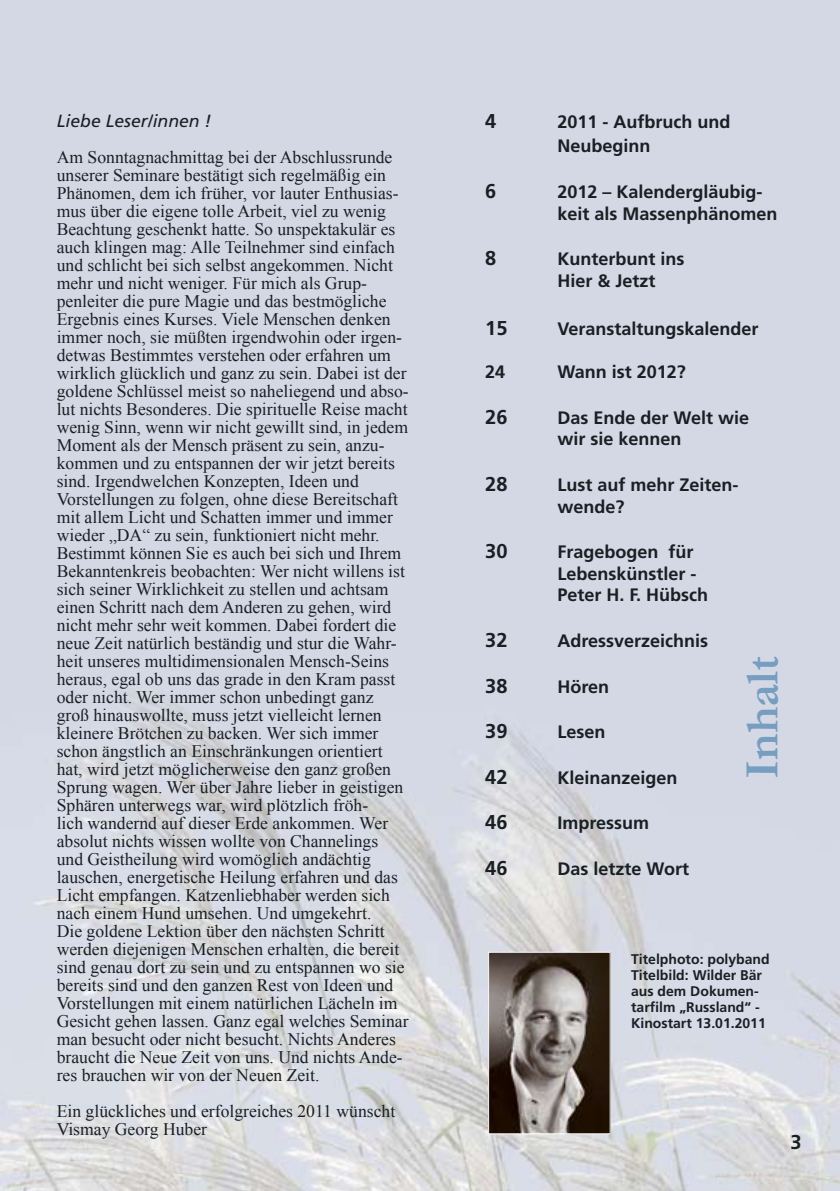
<style>
.page{position:relative;width:840px;height:1191px;background:#fff}
.page>*{position:absolute;margin:0;border:0;box-sizing:border-box;transform-origin:0 0}
.t1{font:700 48px "Garamond";color:#779dc1}
.t2{font:700 20px "Frutiger";color:#182024}
.t3{font:700 18px/21.6px "Frutiger";color:#182024}
.t4{font:17.6px/18px "Times New Roman";color:#182024}
.t5{font:italic 17.6px "Frutiger";color:#182024}
.t6{font:700 14px/16px "Frutiger";color:#182024}
</style>
<div class="page">
<img style="left:0;top:0;width:839px;height:1191px">
<img style="left:490px;top:953px;width:118px;height:179px">
<div style="left:488px;top:951px;width:122px;height:183px;border:1px solid #fff"></div>
<p class="t5" style="left:57px;top:110px;width:156px">Liebe Leser/innen !</p>
<p class="t4" style="left:57px;top:147px;width:353px">Am Sonntagnachmittag bei der Abschlussrunde unserer Seminare bestätigt sich regelmäßig ein Phänomen, dem ich früher, vor lauter Enthusias&shy;mus über die eigene tolle Arbeit, viel zu wenig Beachtung geschenkt hatte. So unspektakulär es auch klingen mag: Alle Teilnehmer sind einfach und schlicht bei sich selbst angekommen. Nicht mehr und nicht weniger. Für mich als Grup&shy;penleiter die pure Magie und das bestmögliche Ergebnis eines Kurses. Viele Menschen denken immer noch, sie müßten irgendwohin oder irgen&shy;detwas Bestimmtes verstehen oder erfahren um wirklich glücklich und ganz zu sein. Dabei ist der goldene Schlüssel meist so naheliegend und abso&shy;lut nichts Besonderes. Die spirituelle Reise macht wenig Sinn, wenn wir nicht gewillt sind, in jedem Moment als der Mensch präsent zu sein, anzu&shy;kommen und zu entspannen der wir jetzt bereits sind. Irgendwelchen Konzepten, Ideen und Vorstellungen zu folgen, ohne diese Bereitschaft mit allem Licht und Schatten immer und immer wieder „DA“ zu sein, funktioniert nicht mehr.<br>Bestimmt können Sie es auch bei sich und Ihrem Bekanntenkreis beobachten: Wer nicht willens ist sich seiner Wirklichkeit zu stellen und achtsam einen Schritt nach dem Anderen zu gehen, wird nicht mehr sehr weit kommen. Dabei fordert die neue Zeit natürlich beständig und stur die Wahr&shy;heit unseres multidimensionalen Mensch-Seins heraus, egal ob uns das grade in den Kram passt oder nicht. Wer immer schon unbedingt ganz groß hinauswollte, muss jetzt vielleicht lernen kleinere Brötchen zu backen. Wer sich immer schon ängstlich an Einschränkungen orientiert hat, wird jetzt möglicherweise den ganz großen Sprung wagen. Wer über Jahre lieber in geistigen Sphären unterwegs war, wird plötzlich fröh-<br>lich wandernd auf dieser Erde ankommen. Wer absolut nichts wissen wollte von Channelings und Geistheilung wird womöglich andächtig lauschen, energetische Heilung erfahren und das Licht empfangen. Katzenliebhaber werden sich nach einem Hund umsehen. Und umgekehrt.<br>Die goldene Lektion über den nächsten Schritt werden diejenigen Menschen erhalten, die bereit sind genau dort zu sein und zu entspannen wo sie bereits sind und den ganzen Rest von Ideen und Vorstellungen mit einem natürlichen Lächeln im Gesicht gehen lassen. Ganz egal welches Seminar man besucht oder nicht besucht. Nichts Anderes braucht die Neue Zeit von uns. Und nichts Ande&shy;res brauchen wir von der Neuen Zeit.</p>
<p class="t4" style="left:57px;top:1102px;width:340px">Ein glückliches und erfolgreiches 2011 wünscht<br>Vismay Georg Huber</p>
<p class="t2" style="left:485px;top:110px;width:13px">4</p>
<p class="t3" style="left:557px;top:110px;width:175px;line-height:24px">2011 - Aufbruch und<br>Neubeginn</p>
<p class="t2" style="left:485px;top:179px;width:13px">6</p>
<p class="t3" style="left:557px;top:181px;width:221px">2012 – Kalendergläubig&shy;keit als Massenphänomen</p>
<p class="t2" style="left:485px;top:246px;width:13px">8</p>
<p class="t3" style="left:557px;top:248px;width:129px">Kunterbunt ins<br>Hier &amp; Jetzt</p>
<p class="t2" style="left:485px;top:316px;width:24px">15</p>
<p class="t3" style="left:557px;top:318px;width:203px">Veranstaltungskalender</p>
<p class="t3" style="left:485px;top:361px;width:22px">24</p>
<p class="t3" style="left:557px;top:361px;width:130px">Wann ist 2012?</p>
<p class="t2" style="left:485px;top:405px;width:24px">26</p>
<p class="t3" style="left:557px;top:407px;width:193px">Das Ende der Welt wie wir sie kennen</p>
<p class="t2" style="left:485px;top:472px;width:24px">28</p>
<p class="t3" style="left:557px;top:474px;width:183px">Lust auf mehr Zeiten&shy;wende?</p>
<p class="t2" style="left:485px;top:539px;width:24px">30</p>
<p class="t3" style="left:557px;top:541px;width:152px">Fragebogen für<br>Lebenskünstler -<br>Peter H. F. Hübsch</p>
<p class="t2" style="left:485px;top:628px;width:24px">32</p>
<p class="t3" style="left:557px;top:630px;width:152px">Adressverzeichnis</p>
<p class="t2" style="left:485px;top:674px;width:24px">38</p>
<p class="t3" style="left:557px;top:675px;width:53px">Hören</p>
<p class="t2" style="left:485px;top:719px;width:24px">39</p>
<p class="t3" style="left:557px;top:721px;width:50px">Lesen</p>
<p class="t2" style="left:485px;top:765px;width:24px">42</p>
<p class="t3" style="left:557px;top:767px;width:122px">Kleinanzeigen</p>
<p class="t2" style="left:485px;top:810px;width:24px">46</p>
<p class="t3" style="left:557px;top:812px;width:93px">Impressum</p>
<p class="t2" style="left:485px;top:856px;width:24px">46</p>
<p class="t3" style="left:557px;top:858px;width:133px">Das letzte Wort</p>
<h1 class="t1" style="left:729px;top:779px;width:124px;rotate:-90deg">Inhalt</h1>
<p class="t6" style="left:630px;top:951px;width:140px">Titelphoto: polyband<br>Titelbild: Wilder Bär aus dem Dokumen&shy;tarfilm „Russland“ -<br>Kinostart 13.01.2011</p>
<p class="t2" style="left:790px;top:1130px;width:13px">3</p>
</div>
